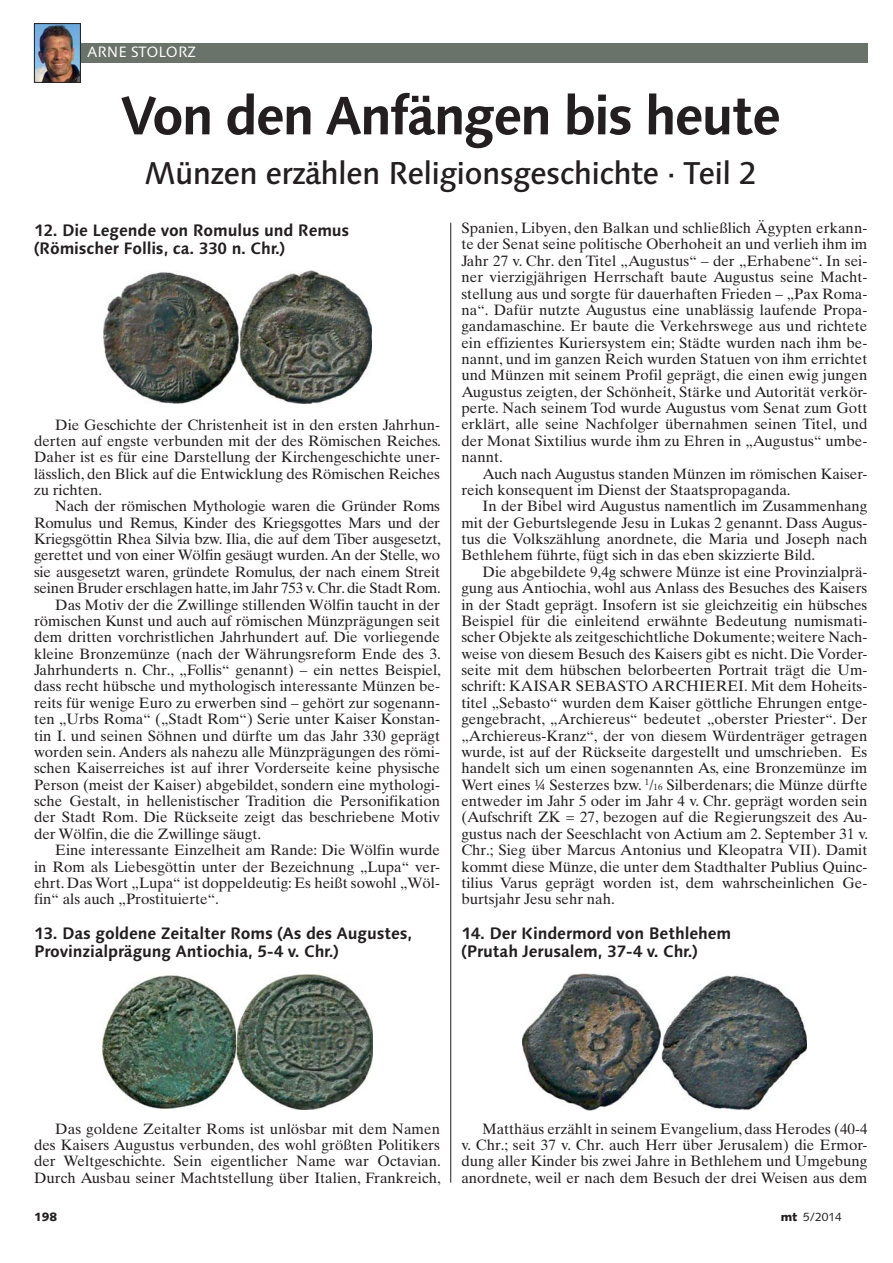
<style>
.page{position:relative;width:893px;height:1263px;background:#fff}
.page>*{position:absolute;margin:0;border:0;box-sizing:border-box;transform-origin:0 0}
.t1{font:700 54px "Linotype Syntax";letter-spacing:-.04em;color:#231f20}
.t2{font:500 31.5px "Linotype Syntax";letter-spacing:-.025em;color:#231f20}
.t3{font:700 16.5px/18px "Linotype Syntax";letter-spacing:-.01em;color:#231f20}
.t4{font:15px/16.4px "Times Ten";color:#231f20;text-align:justify}
.t5{font:15px "Linotype Syntax";color:#fff}
.t6{font:12px "Syntax";color:#231f20}
.t7{font:900 12px "Syntax";color:#231f20}
.s1{font-size:9px}
.s2{font-weight:900}
</style>
<div class="page">
<div style="left:34px;top:43px;width:833px;height:20px;background:#6a736a"></div>
<hr style="left:450px;top:223px;width:1px;height:959px;background:#231f20">
<img style="left:36px;top:25px;width:43px;height:56px">
<div style="left:34px;top:23px;width:47px;height:60px;border:1px solid #231f20"></div>
<img style="left:104px;top:270px;width:267px;height:134px">
<img style="left:102px;top:975px;width:271px;height:134px">
<img style="left:522px;top:973px;width:285px;height:137px">
<p class="t5" style="left:87px;top:45px;width:110px">ARNE STOLORZ</p>
<h1 class="t1" style="left:121px;top:89px;width:662px">Von den Anfängen bis heute</h1>
<h2 class="t2" style="left:144px;top:155px;width:614px">Münzen erzählen Religionsgeschichte · Teil 2</h2>
<p class="t3" style="left:34px;top:222px;width:317px">12. Die Legende von Romulus und Remus (Römischer Follis, ca. 330 n. Chr.)</p>
<p class="t4" style="left:34px;top:418px;width:408px;text-indent:21px">Die Geschichte der Christenheit ist in den ersten Jahrhun&shy;derten auf engste verbunden mit der des Römischen Reiches.<br>Daher ist es für eine Darstellung der Kirchengeschichte uner&shy;lässlich, den Blick auf die Entwicklung des Römischen Reiches zu richten.</p>
<p class="t4" style="left:55px;top:500px;width:386px">Nach der römischen Mythologie waren die Gründer Roms</p>
<p class="t4" style="left:34px;top:516px;width:408px">Romulus und Remus, Kinder des Kriegsgottes Mars und der</p>
<p class="t4" style="left:34px;top:532px;width:408px">Kriegsgöttin Rhea Silvia bzw. Ilia, die auf dem Tiber ausgesetzt,</p>
<p class="t4" style="left:34px;top:549px;width:408px">gerettet und von einer Wölfin gesäugt wurden. An der Stelle, wo</p>
<p class="t4" style="left:34px;top:565px;width:408px">sie ausgesetzt waren, gründete Romulus, der nach einem Streit</p>
<p class="t4" style="left:34px;top:581px;width:408px">seinen Bruder erschlagen hatte, im Jahr 753 v. Chr. die Stadt Rom.</p>
<p class="t4" style="left:55px;top:598px;width:386px">Das Motiv der die Zwillinge stillenden Wölfin taucht in der</p>
<p class="t4" style="left:34px;top:614px;width:408px">römischen Kunst und auch auf römischen Münzprägungen seit</p>
<p class="t4" style="left:34px;top:630px;width:408px">dem dritten vorchristlichen Jahrhundert auf. Die vorliegende</p>
<p class="t4" style="left:34px;top:647px;width:408px">kleine Bronzemünze (nach der Währungsreform Ende des 3.</p>
<p class="t4" style="left:34px;top:663px;width:408px">Jahrhunderts n. Chr., „Follis“ genannt) – ein nettes Beispiel,</p>
<p class="t4" style="left:34px;top:680px;width:408px">dass recht hübsche und mythologisch interessante Münzen be-</p>
<p class="t4" style="left:34px;top:696px;width:408px">reits für wenige Euro zu erwerben sind – gehört zur sogenann-</p>
<p class="t4" style="left:34px;top:712px;width:408px">ten „Urbs Roma“ („Stadt Rom“) Serie unter Kaiser Konstan-</p>
<p class="t4" style="left:34px;top:729px;width:408px">tin I. und seinen Söhnen und dürfte um das Jahr 330 geprägt</p>
<p class="t4" style="left:34px;top:745px;width:408px">worden sein. Anders als nahezu alle Münzprägungen des römi-</p>
<p class="t4" style="left:34px;top:761px;width:408px">schen Kaiserreiches ist auf ihrer Vorderseite keine physische</p>
<p class="t4" style="left:34px;top:778px;width:408px">Person (meist der Kaiser) abgebildet, sondern eine mythologi-</p>
<p class="t4" style="left:34px;top:794px;width:408px">sche Gestalt, in hellenistischer Tradition die Personifikation</p>
<p class="t4" style="left:34px;top:811px;width:408px">der Stadt Rom. Die Rückseite zeigt das beschriebene Motiv</p>
<p class="t4" style="left:34px;top:827px;width:229px">der Wölfin, die die Zwillinge säugt.</p>
<p class="t4" style="left:55px;top:843px;width:386px">Eine interessante Einzelheit am Rande: Die Wölfin wurde</p>
<p class="t4" style="left:34px;top:860px;width:408px">in Rom als Liebesgöttin unter der Bezeichnung „Lupa“ ver-</p>
<p class="t4" style="left:34px;top:876px;width:408px">ehrt. Das Wort „Lupa“ ist doppeldeutig: Es heißt sowohl „Wöl-</p>
<p class="t4" style="left:34px;top:892px;width:187px">fin“ als auch „Prostituierte“.</p>
<p class="t3" style="left:34px;top:925px;width:380px">13. Das goldene Zeitalter Roms (As des Augustes,<br>Provinzialprägung Antiochia, 5-4 v. Chr.)</p>
<p class="t4" style="left:461px;top:221px;width:408px">Spanien, Libyen, den Balkan und schließlich Ägypten erkann&shy;te der Senat seine politische Oberhoheit an und verlieh ihm im Jahr 27 v. Chr. den Titel „Augustus“ – der „Erhabene“. In sei&shy;ner vierzigjährigen Herrschaft baute Augustus seine Macht&shy;stellung aus und sorgte für dauerhaften Frieden – „Pax Roma&shy;na“. Dafür nutzte Augustus eine unablässig laufende Propa&shy;gandamaschine. Er baute die Verkehrswege aus und richtete ein effizientes Kuriersystem ein; Städte wurden nach ihm be&shy;nannt, und im ganzen Reich wurden Statuen von ihm errichtet und Münzen mit seinem Profil geprägt, die einen ewig jungen Augustus zeigten, der Schönheit, Stärke und Autorität verkör&shy;perte. Nach seinem Tod wurde Augustus vom Senat zum Gott erklärt, alle seine Nachfolger übernahmen seinen Titel, und der Monat Sixtilius wurde ihm zu Ehren in „Augustus“ umbe&shy;nannt.</p>
<p class="t4" style="left:461px;top:467px;width:408px;text-indent:21px">Auch nach Augustus standen Münzen im römischen Kaiser&shy;reich konsequent im Dienst der Staatspropaganda.</p>
<p class="t4" style="left:461px;top:500px;width:408px;text-indent:21px">In der Bibel wird Augustus namentlich im Zusammenhang mit der Geburtslegende Jesu in Lukas 2 genannt. Dass Augus&shy;tus die Volkszählung anordnete, die Maria und Joseph nach Bethlehem führte, fügt sich in das eben skizzierte Bild.</p>
<p class="t4" style="left:461px;top:565px;width:408px;text-indent:21px">Die abgebildete 9,4g schwere Münze ist eine Provinzialprä&shy;gung aus Antiochia, wohl aus Anlass des Besuches des Kaisers in der Stadt geprägt. Insofern ist sie gleichzeitig ein hübsches Beispiel für die einleitend erwähnte Bedeutung numismati&shy;scher Objekte als zeitgeschichtliche Dokumente; weitere Nach&shy;weise von diesem Besuch des Kaisers gibt es nicht. Die Vorder&shy;seite mit dem hübschen belorbeerten Portrait trägt die Um&shy;schrift: KAISAR SEBASTO ARCHIEREI. Mit dem Hoheits&shy;titel „Sebasto“ wurden dem Kaiser göttliche Ehrungen entge&shy;gengebracht, „Archiereus“ bedeutet „oberster Priester“. Der „Archiereus-Kranz“, der von diesem Würdenträger getragen wurde, ist auf der Rückseite dargestellt und umschrieben. Es handelt sich um einen sogenannten As, eine Bronzemünze im Wert eines ¼ Sesterzes bzw. <sup>1</sup>/<span class="s1">16</span> Silberdenars; die Münze dürfte entweder im Jahr 5 oder im Jahr 4 v. Chr. geprägt worden sein (Aufschrift ZK = 27, bezogen auf die Regierungszeit des Au&shy;gustus nach der Seeschlacht von Actium am 2. September 31 v.<br>Chr.; Sieg über Marcus Antonius und Kleopatra VII). Damit kommt diese Münze, die unter dem Stadthalter Publius Quinc&shy;tilius Varus geprägt worden ist, dem wahrscheinlichen Ge&shy;burtsjahr Jesu sehr nah.</p>
<p class="t3" style="left:461px;top:925px;width:271px">14. Der Kindermord von Bethlehem (Prutah Jerusalem, 37-4 v. Chr.)</p>
<p class="t4" style="left:34px;top:1122px;width:408px;text-indent:21px">Das goldene Zeitalter Roms ist unlösbar mit dem Namen des Kaisers Augustus verbunden, des wohl größten Politikers der Weltgeschichte. Sein eigentlicher Name war Octavian.<br>Durch Ausbau seiner Machtstellung über Italien, Frankreich,</p>
<p class="t4" style="left:461px;top:1122px;width:408px;text-indent:21px">Matthäus erzählt in seinem Evangelium, dass Herodes (40-4 v. Chr.; seit 37 v. Chr. auch Herr über Jerusalem) die Ermor&shy;dung aller Kinder bis zwei Jahre in Bethlehem und Umgebung anordnete, weil er nach dem Besuch der drei Weisen aus dem</p>
<p class="t7" style="left:34px;top:1212px;width:25px">198</p>
<p class="t6" style="left:781px;top:1212px;width:63px"><span class="s2">mt</span> 5/2014</p>
</div>
